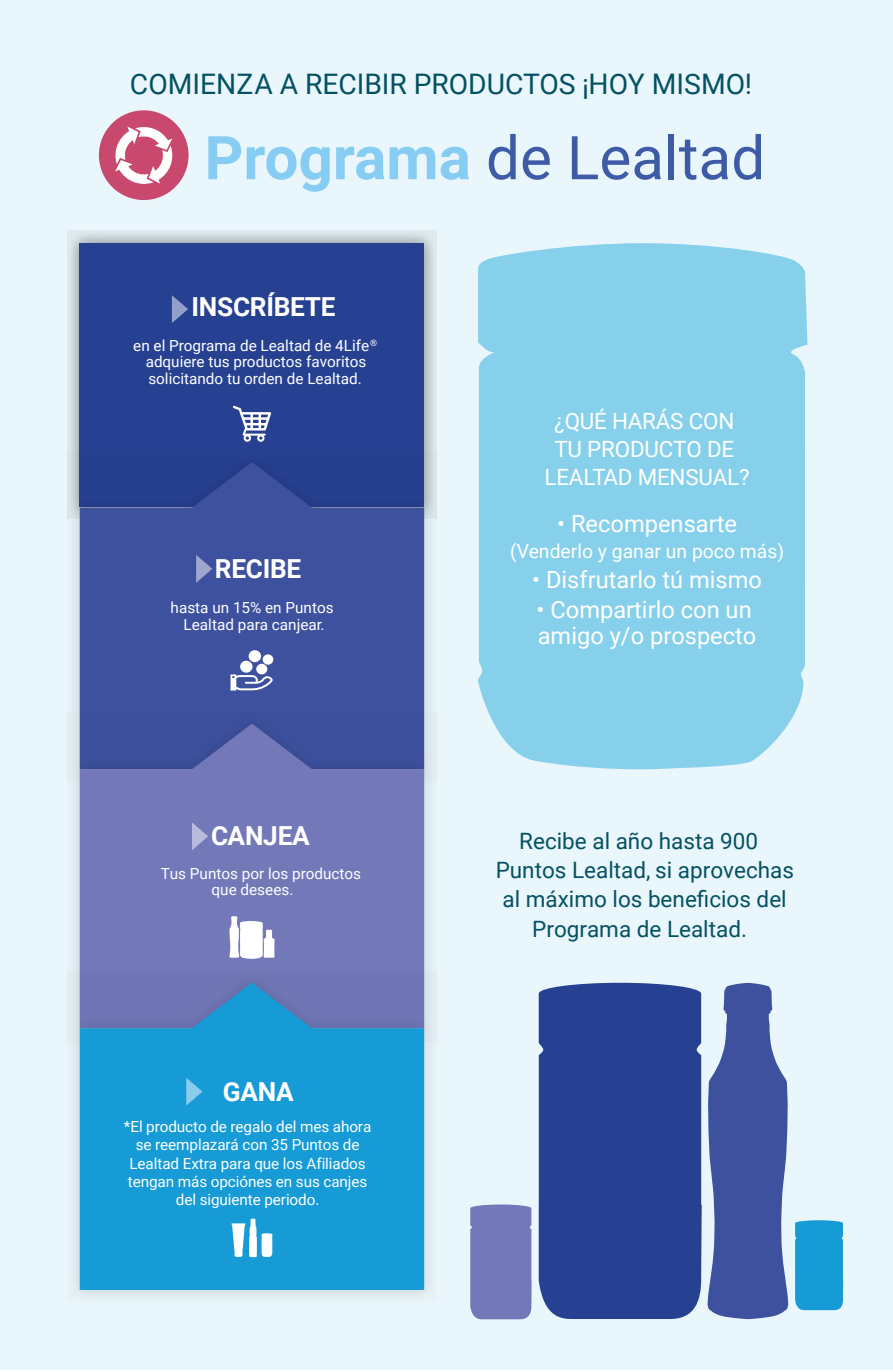
<style>
.page{position:relative;width:893px;height:1372px;background:#fff}
.page>*{position:absolute;margin:0;border:0;box-sizing:border-box;transform-origin:0 0}
.t1{font:28.35px "Roboto";color:#045164}
.t2{font:700 26.32px "Roboto";letter-spacing:-.01em;color:#fff}
.t3{font:23.62px/25.9px "Roboto";color:#fff}
.t4{font:22.5px/29.2px "Roboto";color:#045164;text-align:center}
.t5{font:22.5px/27.9px "Roboto";letter-spacing:-.01em;color:#fff;text-align:center}
.t6{font:19.35px "Roboto";color:#fff}
.t7{font:15.3px/16.4px "Roboto";letter-spacing:-.005em;color:#fff;text-align:center}
.t8{font:15.08px "Roboto";color:#fff}
</style>
<div class="page">
<div style="left:0;top:0;width:893px;height:1369px;background:#e9f6fb"></div>
<svg style="left:67px;top:230px;width:370px;height:221px"></svg>
<div style="left:80px;top:243px;width:344px;height:264px;background:#274192"></div>
<svg style="left:67px;top:451px;width:370px;height:261px"></svg>
<svg style="left:80px;top:462px;width:344px;height:250px;fill:#3e519f"></svg>
<svg style="left:71px;top:712px;width:363px;height:259px"></svg>
<svg style="left:80px;top:723px;width:344px;height:248px;background:#6971b3"></svg>
<svg style="left:70px;top:971px;width:364px;height:325px;fill:#d9e5e9"></svg>
<svg style="left:80px;top:982px;width:344px;height:307px;background:#2594d0"></svg>
<svg style="left:233px;top:405px;width:38px;height:37px"></svg>
<svg style="left:231px;top:674px;width:42px;height:16px"></svg>
<div style="left:240px;top:660px;width:13px;height:12px;background:#fff;border-radius:50%"></div>
<div style="left:249px;top:650px;width:12px;height:12px;background:#fff;border-radius:50%"></div>
<div style="left:263px;top:654px;width:10px;height:10px;background:#fff;border-radius:50%"></div>
<div style="left:256px;top:663px;width:11px;height:11px;background:#fff;border-radius:50%"></div>
<svg style="left:229px;top:916px;width:46px;height:42px;background:#d8daeb"></svg>
<svg style="left:231px;top:1218px;width:41px;height:39px;background:#8fcfeb"></svg>
<svg style="left:172px;top:295px;width:16px;height:28px"></svg>
<svg style="left:196px;top:555px;width:16px;height:27px"></svg>
<svg style="left:192px;top:822px;width:16px;height:28px"></svg>
<svg style="left:186px;top:1077px;width:16px;height:28px"></svg>
<div style="left:539px;top:982px;width:163px;height:336px;background:#274192"></div>
<div style="left:470px;top:1204px;width:62px;height:115px;background:#7278b8"></div>
<svg style="left:707px;top:982px;width:81px;height:336px"></svg>
<div style="left:795px;top:1220px;width:48px;height:89px;background:#169bd7"></div>
<div style="left:478px;top:243px;width:329px;height:526px;background:#87d0eb"></div>
<svg style="left:208px;top:136px;width:33px;height:43px"></svg>
<svg style="left:247px;top:147px;width:83px;height:45px"></svg>
<svg style="left:336px;top:147px;width:48px;height:33px"></svg>
<svg style="left:390px;top:147px;width:45px;height:32px"></svg>
<svg style="left:441px;top:147px;width:28px;height:33px"></svg>
<svg style="left:489px;top:134px;width:27px;height:46px"></svg>
<svg style="left:523px;top:147px;width:27px;height:33px"></svg>
<svg style="left:572px;top:136px;width:89px;height:44px"></svg>
<div style="left:669px;top:134px;width:5px;height:45px;background:#3d5ba6"></div>
<svg style="left:679px;top:140px;width:17px;height:40px"></svg>
<svg style="left:702px;top:147px;width:26px;height:33px"></svg>
<svg style="left:734px;top:134px;width:27px;height:46px"></svg>
<div style="left:99px;top:110px;width:90px;height:90px;background:#c8486e;border-radius:50%"></div>
<svg style="left:115px;top:126px;width:58px;height:58px"></svg>
<div style="left:118px;top:1117px;width:281px;height:93px;background:#169bd7"></div>
<h1 class="t1" style="left:130px;top:64px;width:624px">COMIENZA A RECIBIR PRODUCTOS ¡HOY MISMO!</h1>
<h2 class="t2" style="left:191px;top:288px;width:146px">INSCRÍBETE</h2>
<p class="t7" style="left:133px;top:336px;width:245px">en el Programa de Lealtad de 4Life<sup>® </sup>adquiere tus productos favoritos solicitando tu orden de Lealtad.</p>
<h2 class="t2" style="left:215px;top:550px;width:88px">RECIBE</h2>
<p class="t7" style="left:171px;top:599px;width:165px">hasta un 15% en Puntos<br>Lealtad para canjear.</p>
<h2 class="t2" style="left:211px;top:817px;width:100px">CANJEA</h2>
<p class="t7" style="left:212px;top:864px;width:151px;text-align:left;text-indent:-51px">Tus Puntos por los productos que desees.</p>
<h2 class="t2" style="left:223px;top:1072px;width:72px">GANA</h2>
<p class="t7" style="left:124px;top:1116px;width:249px;line-height:18.4px">*El producto de regalo del mes ahora se reemplazará con 35 Puntos de<br>Lealtad Extra para que los Afiliados tengan más opciónes en sus canjes del siguiente periodo.</p>
<p class="t7" style="left:132px;top:1118px;width:248px">el Producto de Lealtad d l mes<br>Gratis*, si mantienes tu orden mensual de mínimo 125 LP en Packs promocionales dentro del<br>Programa de Lealtad.</p>
<p class="t8" style="left:267px;top:1151px;width:27px">150</p>
<h3 class="t5" style="left:545px;top:406px;width:207px">¿QUÉ HARÁS CON<br>TU PRODUCTO DE<br>LEALTAD MENSUAL?</h3>
<h3 class="t3" style="left:557px;top:510px;width:181px">• Recompensarte</h3>
<p class="t6" style="left:510px;top:537px;width:275px">(Venderlo y ganar un poco más)</p>
<h3 class="t3" style="left:532px;top:566px;width:231px">• Disfrutarlo tú mismo</h3>
<h3 class="t3" style="left:537px;top:596px;width:221px">• Compartirlo con un amigo y/o prospecto</h3>
<h3 class="t4" style="left:496px;top:825px;width:300px">Recibe al año hasta 900<br>Puntos Lealtad, si aprovechas al máximo los beneficios del<br>Programa de Lealtad.</h3>
</div>
